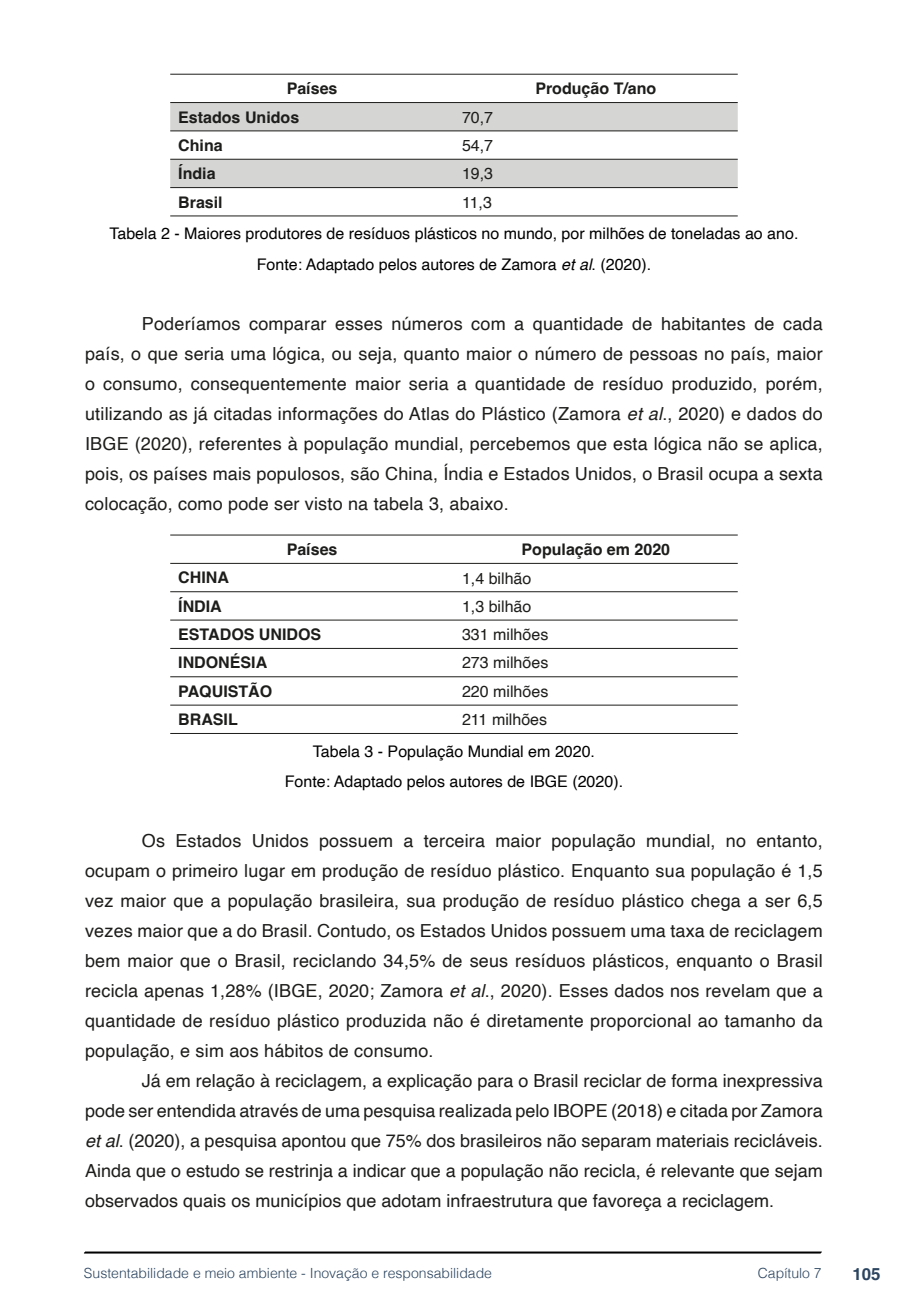
<style>
.page{position:relative;width:908px;height:1304px;background:#fff}
.page>*{position:absolute;margin:0;border:0;box-sizing:border-box;transform-origin:0 0}
.txt{font:18px/30px "Helvetica";letter-spacing:.01em;color:#1d1d1b;text-align:justify}
.t1{font:700 16.8px "Helvetica";color:#2b445f}
.imagens_graf_tab{font:16px "Helvetica";color:#000}
.tab_txt{font:700 16px "Helvetica";color:#1d1d1b}
.tab_txt-2{font:16px "Helvetica";color:#1d1d1b}
.t2{font:300 14px "Helvetica";color:#2b445f}
.s1{font-style:italic}
</style>
<div class="page">
<svg style="left:84px;top:1251px;width:737px;height:3px;background:#515151"></svg>
<svg style="left:170px;top:103px;width:567px;height:84px;fill:#d5d5d4"></svg>
<hr style="left:170px;top:74px;width:284px;height:1px;background:#1d1d1b">
<hr style="left:454px;top:74px;width:283px;height:1px;background:#1d1d1b">
<hr style="left:170px;top:102px;width:284px;height:1px;background:#1d1d1b">
<hr style="left:454px;top:102px;width:283px;height:1px;background:#1d1d1b">
<hr style="left:170px;top:130px;width:284px;height:1px;background:#1d1d1b">
<hr style="left:454px;top:130px;width:283px;height:1px;background:#1d1d1b">
<hr style="left:170px;top:159px;width:284px;height:1px;background:#1d1d1b">
<hr style="left:454px;top:159px;width:283px;height:1px;background:#1d1d1b">
<hr style="left:170px;top:187px;width:284px;height:1px;background:#1d1d1b">
<hr style="left:454px;top:187px;width:283px;height:1px;background:#1d1d1b">
<hr style="left:170px;top:215px;width:284px;height:1px;background:#1d1d1b">
<hr style="left:454px;top:215px;width:283px;height:1px;background:#1d1d1b">
<hr style="left:170px;top:535px;width:284px;height:1px;background:#1d1d1b">
<hr style="left:454px;top:535px;width:283px;height:1px;background:#1d1d1b">
<hr style="left:170px;top:563px;width:284px;height:1px;background:#1d1d1b">
<hr style="left:454px;top:563px;width:283px;height:1px;background:#1d1d1b">
<hr style="left:170px;top:591px;width:284px;height:1px;background:#1d1d1b">
<hr style="left:454px;top:591px;width:283px;height:1px;background:#1d1d1b">
<hr style="left:170px;top:620px;width:284px;height:1px;background:#1d1d1b">
<hr style="left:454px;top:620px;width:283px;height:1px;background:#1d1d1b">
<hr style="left:170px;top:648px;width:284px;height:1px;background:#1d1d1b">
<hr style="left:454px;top:648px;width:283px;height:1px;background:#1d1d1b">
<hr style="left:170px;top:676px;width:284px;height:1px;background:#1d1d1b">
<hr style="left:454px;top:676px;width:283px;height:1px;background:#1d1d1b">
<hr style="left:170px;top:705px;width:284px;height:1px;background:#1d1d1b">
<hr style="left:454px;top:705px;width:283px;height:1px;background:#1d1d1b">
<hr style="left:170px;top:733px;width:284px;height:1px;background:#1d1d1b">
<hr style="left:454px;top:733px;width:283px;height:1px;background:#1d1d1b">
<p class="tab_txt" style="left:286px;top:79px;width:52px">Países</p>
<p class="tab_txt" style="left:535px;top:79px;width:122px">Produção T/ano</p>
<p class="tab_txt" style="left:178px;top:107px;width:122px">Estados Unidos</p>
<p class="tab_txt-2" style="left:462px;top:105px;width:33px">70,7</p>
<p class="tab_txt" style="left:178px;top:136px;width:46px">China</p>
<p class="tab_txt-2" style="left:462px;top:133px;width:33px">54,7</p>
<p class="tab_txt" style="left:178px;top:164px;width:39px">Índia</p>
<p class="tab_txt-2" style="left:462px;top:161px;width:33px">19,3</p>
<p class="tab_txt" style="left:178px;top:192px;width:46px">Brasil</p>
<p class="tab_txt-2" style="left:462px;top:190px;width:31px">11,3</p>
<p class="imagens_graf_tab" style="left:109px;top:221px;width:690px">Tabela 2 - Maiores produtores de resíduos plásticos no mundo, por milhões de toneladas ao ano.</p>
<p class="imagens_graf_tab" style="left:257px;top:252px;width:396px">Fonte: Adaptado pelos autores de Zamora <span class="s1">et al</span>. (2020).</p>
<p class="txt" style="left:85px;top:309px;width:738px;text-indent:57px">Poderíamos comparar esses números com a quantidade de habitantes de cada país, o que seria uma lógica, ou seja, quanto maior o número de pessoas no país, maior o consumo, consequentemente maior seria a quantidade de resíduo produzido, porém, utilizando as já citadas informações do Atlas do Plástico (Zamora <span class="s1">et al</span>., 2020) e dados do IBGE (2020), referentes à população mundial, percebemos que esta lógica não se aplica, pois, os países mais populosos, são China, Índia e Estados Unidos, o Brasil ocupa a sexta colocação, como pode ser visto na tabela 3, abaixo.</p>
<p class="tab_txt" style="left:286px;top:540px;width:52px">Países</p>
<p class="tab_txt" style="left:521px;top:540px;width:150px">População em 2020</p>
<p class="tab_txt" style="left:178px;top:568px;width:52px">CHINA</p>
<p class="tab_txt-2" style="left:462px;top:566px;width:71px">1,4 bilhão</p>
<p class="tab_txt" style="left:178px;top:596px;width:45px">ÍNDIA</p>
<p class="tab_txt-2" style="left:462px;top:594px;width:71px">1,3 bilhão</p>
<p class="tab_txt" style="left:178px;top:625px;width:144px">ESTADOS UNIDOS</p>
<p class="tab_txt-2" style="left:462px;top:622px;width:88px">331 milhões</p>
<p class="tab_txt" style="left:178px;top:653px;width:90px">INDONÉSIA</p>
<p class="tab_txt-2" style="left:462px;top:650px;width:88px">273 milhões</p>
<p class="tab_txt" style="left:178px;top:681px;width:95px">PAQUISTÃO</p>
<p class="tab_txt-2" style="left:462px;top:679px;width:88px">220 milhões</p>
<p class="tab_txt" style="left:178px;top:710px;width:61px">BRASIL</p>
<p class="tab_txt-2" style="left:462px;top:707px;width:87px">211 milhões</p>
<p class="imagens_graf_tab" style="left:313px;top:739px;width:283px">Tabela 3 - População Mundial em 2020.</p>
<p class="imagens_graf_tab" style="left:285px;top:769px;width:339px">Fonte: Adaptado pelos autores de IBGE (2020).</p>
<p class="txt" style="left:85px;top:826px;width:739px;text-indent:57px">Os Estados Unidos possuem a terceira maior população mundial, no entanto, ocupam o primeiro lugar em produção de resíduo plástico. Enquanto sua população é 1,5 vez maior que a população brasileira, sua produção de resíduo plástico chega a ser 6,5 vezes maior que a do Brasil. Contudo, os Estados Unidos possuem uma taxa de reciclagem bem maior que o Brasil, reciclando 34,5% de seus resíduos plásticos, enquanto o Brasil recicla apenas 1,28% (IBGE, 2020; Zamora <span class="s1">et al</span>., 2020). Esses dados nos revelam que a quantidade de resíduo plástico produzida não é diretamente proporcional ao tamanho da população, e sim aos hábitos de consumo.</p>
<p class="txt" style="left:85px;top:1066px;width:738px;text-indent:57px">Já em relação à reciclagem, a explicação para o Brasil reciclar de forma inexpressiva pode ser entendida através de uma pesquisa realizada pelo IBOPE (2018) e citada por Zamora <span class="s1">et al</span>. (2020), a pesquisa apontou que 75% dos brasileiros não separam materiais recicláveis.<br>Ainda que o estudo se restrinja a indicar que a população não recicla, é relevante que sejam observados quais os municípios que adotam infraestrutura que favoreça a reciclagem.</p>
<p class="t2" style="left:84px;top:1261px;width:409px">Sustentabilidade e meio ambiente - Inovação e responsabilidade</p>
<p class="t2" style="left:757px;top:1261px;width:65px">Capítulo 7</p>
<p class="t1" style="left:851px;top:1264px;width:30px">105</p>
</div>
